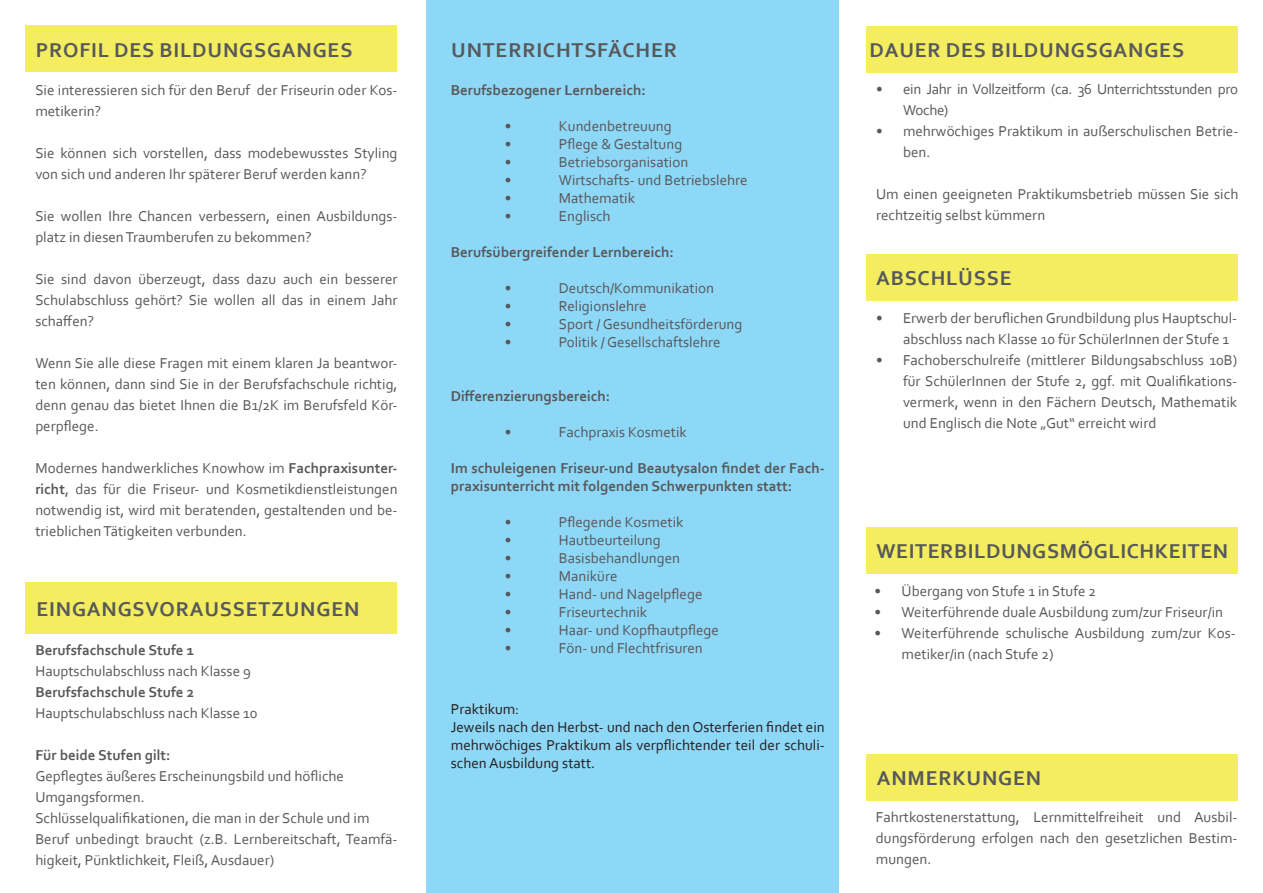
<style>
.page{position:relative;width:1263px;height:893px;background:#fff}
.page>*{position:absolute;margin:0;border:0;box-sizing:border-box;transform-origin:0 0}
.t1{font:700 21px "Corbel";letter-spacing:.04em;color:#57585a}
.t2{font:15px/21px "Corbel";color:#57585a}
.t3{font:700 15px/18px "Corbel";color:#57585a}
.t4{font:15px/18px "Corbel";color:#231f20;text-align:justify}
.t5{font:15px/21px "Corbel";letter-spacing:-.02em;color:#57585a}
.s1{font-weight:700}
</style>
<div class="page">
<div style="left:866px;top:254px;width:371px;height:47px;background:#f3ed5f"></div>
<div style="left:26px;top:26px;width:371px;height:46px;background:#f3ed5f"></div>
<div style="left:26px;top:583px;width:371px;height:51px;background:#f3ed5f"></div>
<div style="left:866px;top:26px;width:371px;height:47px;background:#f3ed5f"></div>
<div style="left:866px;top:527px;width:371px;height:47px;background:#f3ed5f"></div>
<div style="left:866px;top:754px;width:371px;height:46px;background:#f3ed5f"></div>
<div style="left:427px;top:0;width:412px;height:893px;background:#8dd7f7"></div>
<p class="t1" style="left:36px;top:37px;width:318px">PROFIL DES BILDUNGSGANGES</p>
<p class="t1" style="left:451px;top:37px;width:227px">UNTERRICHTSFÄCHER</p>
<p class="t2" style="left:35px;top:79px;width:364px">Sie interessieren sich für den Beruf der Friseurin oder Kos&shy;metikerin?</p>
<p class="t2" style="left:35px;top:142px;width:364px">Sie können sich vorstellen, dass modebewusstes Styling von sich und anderen Ihr späterer Beruf werden kann?</p>
<p class="t2" style="left:35px;top:205px;width:364px">Sie wollen Ihre Chancen verbessern, einen Ausbildungs&shy;platz in diesen Traumberufen zu bekommen?</p>
<p class="t2" style="left:35px;top:268px;width:364px;text-align:justify">Sie sind davon überzeugt, dass dazu auch ein besserer Schulabschluss gehört? Sie wollen all das in einem Jahr schaffen?</p>
<p class="t2" style="left:35px;top:352px;width:364px;text-align:justify">Wenn Sie alle diese Fragen mit einem klaren Ja beantwor&shy;ten können, dann sind Sie in der Berufsfachschule richtig, denn genau das bietet Ihnen die B1/2K im Berufsfeld Kör&shy;perpflege.</p>
<p class="t2" style="left:35px;top:457px;width:364px;text-align:justify">Modernes handwerkliches Knowhow im <span class="s1">Fachpraxisunter&shy;richt</span>, das für die Friseur- und Kosmetikdienstleistungen notwendig ist, wird mit beratenden, gestaltenden und be&shy;trieblichen Tätigkeiten verbunden.</p>
<p class="t1" style="left:37px;top:596px;width:324px">EINGANGSVORAUSSETZUNGEN</p>
<p class="t3" style="left:35px;top:641px;width:160px">Berufsfachschule Stufe 1</p>
<p class="t2" style="left:35px;top:660px;width:217px">Hauptschulabschluss nach Klasse 9</p>
<p class="t3" style="left:35px;top:683px;width:160px">Berufsfachschule Stufe 2</p>
<p class="t2" style="left:35px;top:702px;width:224px">Hauptschulabschluss nach Klasse 10</p>
<p class="t3" style="left:35px;top:746px;width:137px">Für beide Stufen gilt:</p>
<p class="t2" style="left:35px;top:765px;width:310px">Gepflegtes äußeres Erscheinungsbild und höfliche</p>
<p class="t2" style="left:35px;top:786px;width:111px">Umgangsformen.</p>
<p class="t2" style="left:35px;top:807px;width:336px">Schlüsselqualifikationen, die man in der Schule und im</p>
<p class="t2" style="left:35px;top:828px;width:364px">Beruf unbedingt braucht (z.B. Lernbereitschaft, Teamfä&shy;higkeit, Pünktlichkeit, Fleiß, Ausdauer)</p>
<p class="t3" style="left:451px;top:81px;width:196px">Berufsbezogener Lernbereich:</p>
<p class="t2" style="left:505px;top:115px;width:8px">•</p>
<p class="t2" style="left:559px;top:115px;width:114px">Kundenbetreuung</p>
<p class="t2" style="left:505px;top:133px;width:8px">•</p>
<p class="t2" style="left:559px;top:133px;width:125px">Pflege &amp; Gestaltung</p>
<p class="t2" style="left:505px;top:151px;width:8px">•</p>
<p class="t2" style="left:559px;top:151px;width:131px">Betriebsorganisation</p>
<p class="t2" style="left:505px;top:169px;width:8px">•</p>
<p class="t2" style="left:559px;top:169px;width:190px">Wirtschafts- und Betriebslehre</p>
<p class="t2" style="left:505px;top:187px;width:8px">•</p>
<p class="t2" style="left:559px;top:187px;width:78px">Mathematik</p>
<p class="t2" style="left:505px;top:205px;width:8px">•</p>
<p class="t2" style="left:559px;top:205px;width:53px">Englisch</p>
<p class="t3" style="left:451px;top:243px;width:224px">Berufsübergreifender Lernbereich:</p>
<p class="t2" style="left:505px;top:277px;width:8px">•</p>
<p class="t2" style="left:559px;top:277px;width:157px">Deutsch/Kommunikation</p>
<p class="t2" style="left:505px;top:295px;width:8px">•</p>
<p class="t2" style="left:559px;top:295px;width:89px">Religionslehre</p>
<p class="t2" style="left:505px;top:313px;width:8px">•</p>
<p class="t2" style="left:559px;top:313px;width:185px">Sport / Gesundheitsförderung</p>
<p class="t2" style="left:505px;top:331px;width:8px">•</p>
<p class="t2" style="left:559px;top:331px;width:163px">Politik / Gesellschaftslehre</p>
<p class="t3" style="left:451px;top:387px;width:161px">Differenzierungsbereich:</p>
<p class="t2" style="left:505px;top:421px;width:8px">•</p>
<p class="t2" style="left:559px;top:421px;width:129px">Fachpraxis Kosmetik</p>
<p class="t3" style="left:451px;top:459px;width:375px">Im schuleigenen Friseur-und Beautysalon findet der Fach&shy;praxisunterricht mit folgenden Schwerpunkten statt:</p>
<p class="t2" style="left:505px;top:511px;width:8px">•</p>
<p class="t2" style="left:559px;top:511px;width:126px">Pflegende Kosmetik</p>
<p class="t2" style="left:505px;top:529px;width:8px">•</p>
<p class="t2" style="left:559px;top:529px;width:103px">Hautbeurteilung</p>
<p class="t2" style="left:505px;top:547px;width:8px">•</p>
<p class="t2" style="left:559px;top:547px;width:123px">Basisbehandlungen</p>
<p class="t2" style="left:505px;top:565px;width:8px">•</p>
<p class="t2" style="left:559px;top:565px;width:60px">Maniküre</p>
<p class="t2" style="left:505px;top:583px;width:8px">•</p>
<p class="t2" style="left:559px;top:583px;width:145px">Hand- und Nagelpflege</p>
<p class="t2" style="left:505px;top:601px;width:8px">•</p>
<p class="t2" style="left:559px;top:601px;width:90px">Friseurtechnik</p>
<p class="t2" style="left:505px;top:619px;width:8px">•</p>
<p class="t2" style="left:559px;top:619px;width:162px">Haar- und Kopfhautpflege</p>
<p class="t2" style="left:505px;top:637px;width:8px">•</p>
<p class="t2" style="left:559px;top:637px;width:145px">Fön- und Flechtfrisuren</p>
<p class="t4" style="left:451px;top:700px;width:70px">Praktikum:</p>
<p class="t4" style="left:451px;top:718px;width:375px">Jeweils nach den Herbst- und nach den Osterferien findet ein mehrwöchiges Praktikum als verpflichtender teil der schuli&shy;schen Ausbildung statt.</p>
<p class="t1" style="left:869px;top:37px;width:316px">DAUER DES BILDUNGSGANGES</p>
<p class="t5" style="left:903px;top:78px;width:337px;text-indent:-27px">• ein Jahr in Vollzeitform (ca. 36 Unterrichtsstunden pro<br>Woche)</p>
<p class="t2" style="left:903px;top:120px;width:337px;text-indent:-27px">• mehrwöchiges Praktikum in außerschulischen Betrie&shy;ben.</p>
<p class="t2" style="left:876px;top:183px;width:364px">Um einen geeigneten Praktikumsbetrieb müssen Sie sich rechtzeitig selbst kümmern</p>
<p class="t1" style="left:876px;top:265px;width:137px">ABSCHLÜSSE</p>
<p class="t2" style="left:903px;top:307px;width:336px;text-indent:-27px">• Erwerb der beruflichen Grundbildung plus Hauptschul&shy;abschluss nach Klasse 10 für SchülerInnen der Stufe 1</p>
<p class="t2" style="left:903px;top:349px;width:336px;text-align:justify;text-indent:-27px">• Fachoberschulreife (mittlerer Bildungsabschluss 10B) für SchülerInnen der Stufe 2, ggf. mit Qualifikations&shy;vermerk, wenn in den Fächern Deutsch, Mathematik und Englisch die Note „Gut“ erreicht wird</p>
<p class="t1" style="left:876px;top:538px;width:353px">WEITERBILDUNGSMÖGLICHKEITEN</p>
<p class="t2" style="left:874px;top:580px;width:223px">• Übergang von Stufe 1 in Stufe 2</p>
<p class="t2" style="left:874px;top:601px;width:350px">• Weiterführende duale Ausbildung zum/zur Friseur/in</p>
<p class="t2" style="left:901px;top:622px;width:336px;text-indent:-27px">• Weiterführende schulische Ausbildung zum/zur Kos&shy;metiker/in (nach Stufe 2)</p>
<p class="t1" style="left:877px;top:765px;width:166px">ANMERKUNGEN</p>
<p class="t2" style="left:876px;top:806px;width:363px;text-align:justify">Fahrtkostenerstattung, Lernmittelfreiheit und Ausbil&shy;dungsförderung erfolgen nach den gesetzlichen Bestim&shy;mungen.</p>
</div>
